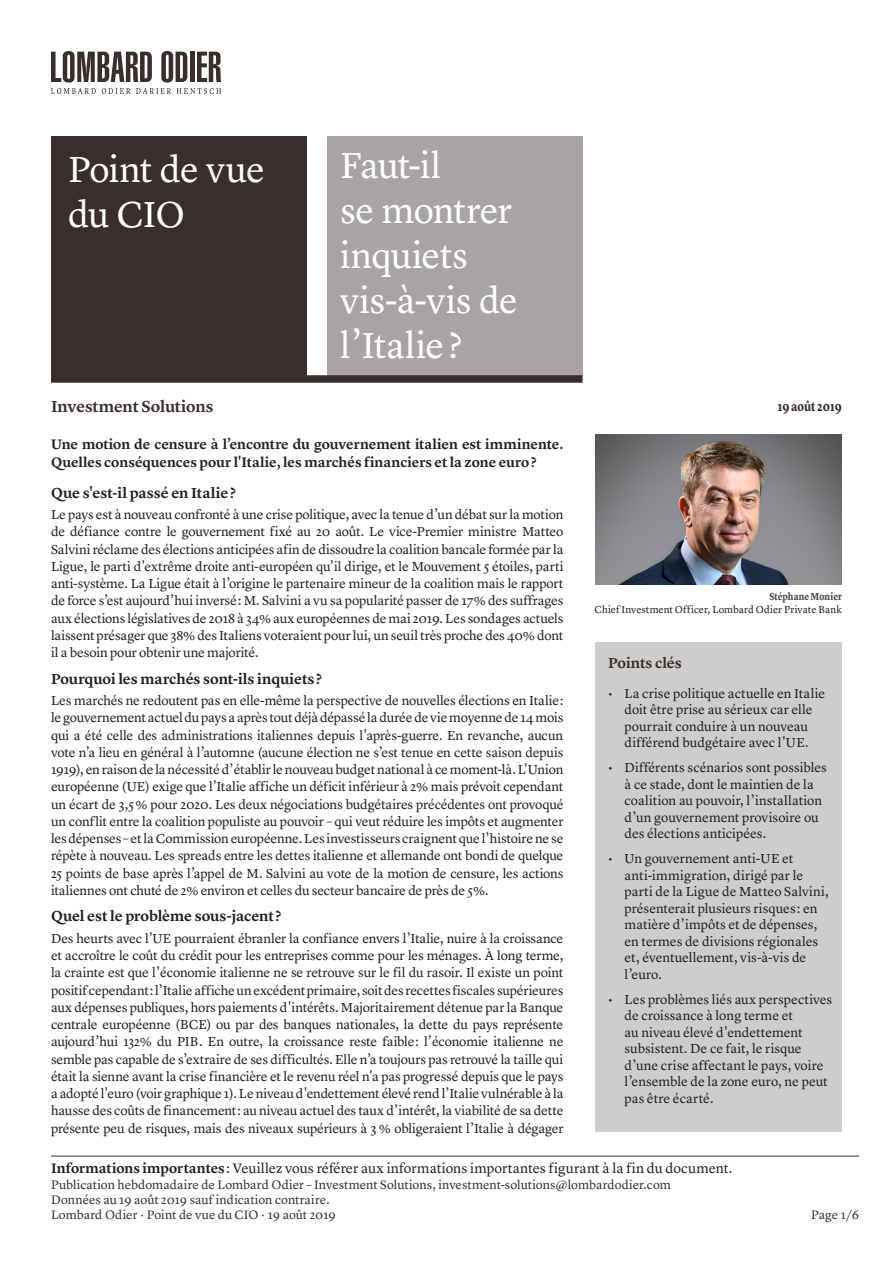
<style>
.page{position:relative;width:893px;height:1263px;background:#fff}
.page>*{position:absolute;margin:0;border:0;box-sizing:border-box;transform-origin:0 0}
.t1{font:37.5px/45px "Lyon Text";letter-spacing:-.015em;color:#fff}
.t2{font:600 16.5px "Lyon Text";letter-spacing:-.01em;color:#392e2c}
.Titre_2{font:600 15px "Lyon Text";letter-spacing:-.005em;color:#231f20}
.Titre_encadré{font:600 15px "Lyon Text";letter-spacing:-.005em;color:#392e2c}
.Intro{font:600 14.25px/18px "Lyon Text";letter-spacing:-.005em;color:#231f20}
.t3{font:14.25px "Lyon Text";color:#231f20}
.Texte{font:13.5px/17.2px "Lyon Text";color:#231f20}
.t4{font:700 13.5px "Lyon Text";letter-spacing:-.005em;color:#392e2c;scale:.82 1}
.t5{font:12.75px/15.3px "Lyon Text";color:#392e2c}
.C_Contact_2{font:10.5px "Lyon Text";letter-spacing:.005em;color:#231f20}
.C_Contact_1{font:700 10.5px "Lyon Text";letter-spacing:.005em;color:#4b4c4d;scale:.82 1}
.s1{font-weight:600}
</style>
<div class="page">
<div style="left:51px;top:136px;width:255px;height:239px;background:#392e2c"></div>
<svg style="left:51px;top:51px;width:170px;height:43px"></svg>
<div style="left:327px;top:136px;width:256px;height:240px;background:#a8a4a4"></div>
<div style="left:51px;top:375px;width:532px;height:8px;background:#392e2c"></div>
<hr style="left:51px;top:1156px;width:808px;height:1px;background:#392e2c">
<img style="left:595px;top:435px;width:247px;height:150px">
<div style="left:595px;top:642px;width:247px;height:489px;background:#cfcdcc"></div>
<h1 class="t1" style="left:68px;top:143px;width:198px">Point de vue du CIO</h1>
<h1 class="t1" style="left:340px;top:140px;width:179px">Faut-il<br>se montrer inquiets vis-à-vis de l’Italie ?</h1>
<p class="t2" style="left:51px;top:393px;width:164px">Investment Solutions</p>
<p class="Intro" style="left:51px;top:434px;width:514px">Une motion de censure à l’encontre du gouvernement italien est imminente.<br>Quelles conséquences pour l'Italie, les marchés financiers et la zone euro ?</p>
<p class="Titre_2" style="left:51px;top:481px;width:186px">Que s'est-il passé en Italie ?</p>
<p class="Texte" style="left:51px;top:505px;width:514px;text-align:justify">Le pays est à nouveau confronté à une crise politique, avec la tenue d’un débat sur la motion de défiance contre le gouvernement fixé au 20 août. Le vice-Premier ministre Matteo Salvini réclame des élections anticipées afin de dissoudre la coalition bancale formée par la Ligue, le parti d'extrême droite anti-européen qu’il dirige, et le Mouvement 5 étoiles, parti anti-système. La Ligue était à l’origine le partenaire mineur de la coalition mais le rapport de force s’est aujourd’hui inversé : M. Salvini a vu sa popularité passer de 17% des suffrages aux élections législatives de 2018 à 34% aux européennes de mai 2019. Les sondages actuels laissent présager que 38% des Italiens voteraient pour lui, un seuil très proche des 40% dont il a besoin pour obtenir une majorité.</p>
<p class="Titre_2" style="left:51px;top:667px;width:272px">Pourquoi les marchés sont-ils inquiets ?</p>
<p class="Texte" style="left:51px;top:691px;width:514px;text-align:justify">Les marchés ne redoutent pas en elle-même la perspective de nouvelles élections en Italie : le gouvernement actuel du pays a après tout déjà dépassé la durée de vie moyenne de 14 mois qui a été celle des administrations italiennes depuis l'après-guerre. En revanche, aucun vote n’a lieu en général à l’automne (aucune élection ne s’est tenue en cette saison depuis 1919), en raison de la nécessité d’établir le nouveau budget national à ce moment-là. L'Union européenne (UE) exige que l'Italie affiche un déficit inférieur à 2% mais prévoit cependant un écart de 3,5% pour 2020. Les deux négociations budgétaires précédentes ont provoqué un conflit entre la coalition populiste au pouvoir – qui veut réduire les impôts et augmenter les dépenses – et la Commission européenne. Les investisseurs craignent que l’histoire ne se répète à nouveau. Les spreads entre les dettes italienne et allemande ont bondi de quelque 25 points de base après l’appel de M. Salvini au vote de la motion de censure, les actions italiennes ont chuté de 2% environ et celles du secteur bancaire de près de 5%.</p>
<p class="Titre_2" style="left:51px;top:905px;width:232px">Quel est le problème sous-jacent ?</p>
<p class="Texte" style="left:51px;top:929px;width:514px;text-align:justify">Des heurts avec l'UE pourraient ébranler la confiance envers l’Italie, nuire à la croissance et accroître le coût du crédit pour les entreprises comme pour les ménages. À long terme, la crainte est que l’économie italienne ne se retrouve sur le fil du rasoir. Il existe un point positif cependant : l’Italie affiche un excédent primaire, soit des recettes fiscales supérieures aux dépenses publiques, hors paiements d'intérêts. Majoritairement détenue par la Banque centrale européenne (BCE) ou par des banques nationales, la dette du pays représente aujourd’hui 132% du PIB . En outre, la croissance reste faible : l’économie italienne ne semble pas capable de s’extraire de ses difficultés. Elle n’a toujours pas retrouvé la taille qui était la sienne avant la crise financière et le revenu réel n'a pas progressé depuis que le pays a adopté l'euro (voir graphique 1). Le niveau d'endettement élevé rend l’Italie vulnérable à la hausse des coûts de financement : au niveau actuel des taux d’intérêt, la viabilité de sa dette présente peu de risques, mais des niveaux supérieurs à 3 % obligeraient l’Italie à dégager</p>
<p class="t4" style="left:777px;top:396px;width:80px">19 août 2019</p>
<p class="C_Contact_1" style="left:769px;top:588px;width:90px">Stéphane Monier</p>
<p class="C_Contact_2" style="left:595px;top:602px;width:249px">Chief Investment Officer, Lombard Odier Private Bank</p>
<p class="Titre_encadré" style="left:608px;top:652px;width:75px">Points clés</p>
<p class="Texte" style="left:608px;top:684px;width:219px;line-height:16.5px;text-align:center">• La crise politique actuelle en Italie doit être prise au sérieux car elle pourrait conduire à un nouveau différend budgétaire avec l'UE.</p>
<p class="Texte" style="left:625px;top:758px;width:204px;line-height:16.5px;text-indent:-16px">• Différents scénarios sont possibles à ce stade, dont le maintien de la coalition au pouvoir, l’installation d’un gouvernement provisoire ou des élections anticipées.</p>
<p class="Texte" style="left:625px;top:849px;width:206px;line-height:16.5px;text-indent:-16px">• Un gouvernement anti-UE et anti-immigration, dirigé par le parti de la Ligue de Matteo Salvini, présenterait plusieurs risques : en matière d’impôts et de dépenses, en termes de divisions régionales et, éventuellement, vis-à-vis de l’euro.</p>
<p class="Texte" style="left:625px;top:990px;width:209px;line-height:16.5px;text-indent:-16px">• Les problèmes liés aux perspectives de croissance à long terme et<br>au niveau élevé d'endettement subsistent. De ce fait, le risque d’une crise affectant le pays, voire l’ensemble de la zone euro, ne peut pas être écarté.</p>
<p class="t3" style="left:51px;top:1157px;width:683px"><span class="s1">Informations importantes</span> : Veuillez vous référer aux informations importantes figurant à la fin du document.</p>
<p class="t5" style="left:51px;top:1175px;width:621px">Publication hebdomadaire de Lombard Odier – Investment Solutions, investment-solutions@lombardodier.com<br>Données au 19 août 2019 sauf indication contraire.<br>Lombard Odier · Point de vue du CIO · 19 août 2019</p>
<p class="t5" style="left:811px;top:1206px;width:49px">Page 1/6</p>
</div>
